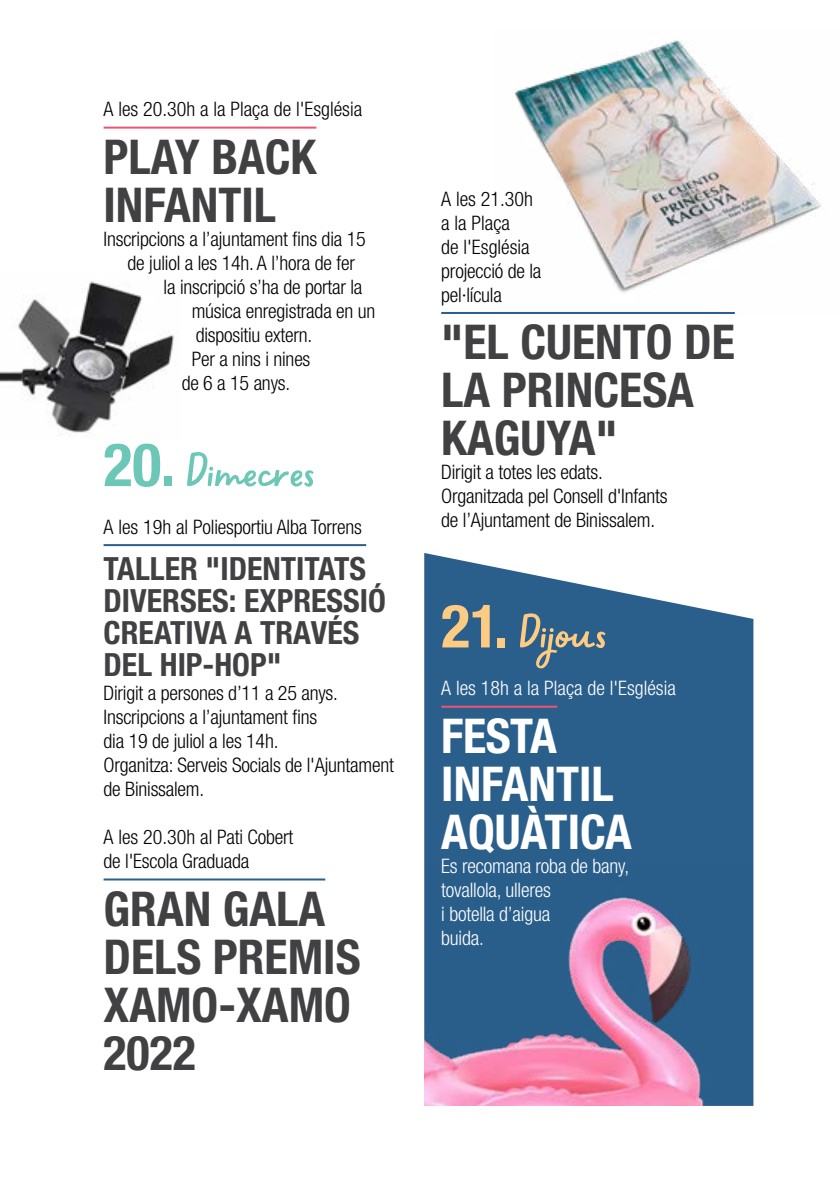
<style>
.page{position:relative;width:840px;height:1191px;background:#fff}
.page>*{position:absolute;margin:0;border:0;box-sizing:border-box;transform-origin:0 0}
.t1{font:52px "Sweet Apricot";letter-spacing:.005em;color:#6cc7b7}
.t2{font:52px "Sweet Apricot";letter-spacing:.005em;color:#fecb83}
.t3{font:700 condensed 48px/48px "Helvetica Neue LT Std";color:#414042}
.t4{font:700 condensed 48px/48px "Helvetica Neue LT Std";color:#fff}
.t5{font:700 condensed 32px/32px "Helvetica Neue LT Std";color:#414042}
.t6{font:300 condensed 20px/24px "Helvetica Neue LT Std";letter-spacing:-.01em;color:#000}
.t7{font:300 condensed 20px/24px "Helvetica Neue LT Std";letter-spacing:-.01em;color:#fff}
.s1{font-family:"Helvetica Neue LT Std";font-weight:700;font-stretch:condensed;font-size:60px}
</style>
<div class="page">
<img style="left:0;top:281px;width:174px;height:155px">
<svg style="left:424px;top:553px;width:329px;height:553px;background:#407098"></svg>
<hr style="left:103px;top:127px;width:213px;height:2px;background:#f05370">
<hr style="left:103px;top:544px;width:263px;height:2px;background:#2a5f8c">
<hr style="left:103px;top:878px;width:222px;height:2px;background:#2a5f8c">
<img style="left:514px;top:40px;width:307px;height:274px">
<img style="left:424px;top:864px;width:327px;height:242px">
<hr style="left:441px;top:312px;width:293px;height:2px;background:#2a5f8c">
<hr style="left:441px;top:705px;width:116px;height:2px;background:#f05370">
<p class="t6" style="left:103px;top:97px;width:260px">A les 20.30h a la Plaça de l'Església</p>
<h2 class="t3" style="left:103px;top:132px;width:214px">PLAY BACK<br>INFANTIL</h2>
<p class="t6" style="left:103px;top:227px;width:263px">Inscripcions a l’ajuntament fins dia 15</p>
<p class="t6" style="left:127px;top:251px;width:229px">de juliol a les 14h. A l’hora de fer</p>
<p class="t6" style="left:163px;top:275px;width:200px">la inscripció s’ha de portar la</p>
<p class="t6" style="left:191px;top:299px;width:185px">música enregistrada en un</p>
<p class="t6" style="left:195px;top:323px;width:118px">dispositiu extern.</p>
<p class="t6" style="left:191px;top:347px;width:120px">Per a nins i nines</p>
<p class="t6" style="left:181px;top:371px;width:110px">de 6 a 15 anys.</p>
<h1 class="t1" style="left:103px;top:448px;width:212px"><span class="s1">20.</span> Dimecres</h1>
<p class="t6" style="left:103px;top:515px;width:260px">A les 19h al Poliesportiu Alba Torrens</p>
<h3 class="t5" style="left:103px;top:552px;width:284px">TALLER "IDENTITATS<br>DIVERSES: EXPRESSIÓ<br>CREATIVA A TRAVÉS<br>DEL HIP-HOP"</h3>
<p class="t6" style="left:103px;top:681px;width:292px">Dirigit a persones d’11 a 25 anys.<br>Inscripcions a l’ajuntament fins<br>dia 19 de juliol a les 14h.<br>Organitza: Serveis Socials de l'Ajuntament de Binissalem.</p>
<p class="t6" style="left:103px;top:825px;width:191px">A les 20.30h al Pati Cobert de l'Escola Graduada</p>
<h2 class="t3" style="left:103px;top:884px;width:258px">GRAN GALA<br>DELS PREMIS<br>XAMO-XAMO<br>2022</h2>
<p class="t6" style="left:441px;top:186px;width:102px">A les 21.30h a la Plaça<br>de l'Església projecció de la pel·lícula</p>
<h2 class="t3" style="left:441px;top:318px;width:295px">"EL CUENTO DE<br>LA PRINCESA<br>KAGUYA"</h2>
<p class="t6" style="left:441px;top:460px;width:227px">Dirigit a totes les edats.<br>Organitzada pel Consell d'Infants de l’Ajuntament de Binissalem.</p>
<h1 class="t2" style="left:441px;top:609px;width:166px"><span class="s1">21.</span> Dijous</h1>
<p class="t7" style="left:441px;top:676px;width:236px">A les 18h a la Plaça de l'Església</p>
<h2 class="t4" style="left:441px;top:711px;width:192px">FESTA<br>INFANTIL<br>AQUÀTICA</h2>
<p class="t7" style="left:441px;top:854px;width:189px">Es recomana roba de bany, tovallola, ulleres<br>i botella d’aigua<br>buida.</p>
</div>
